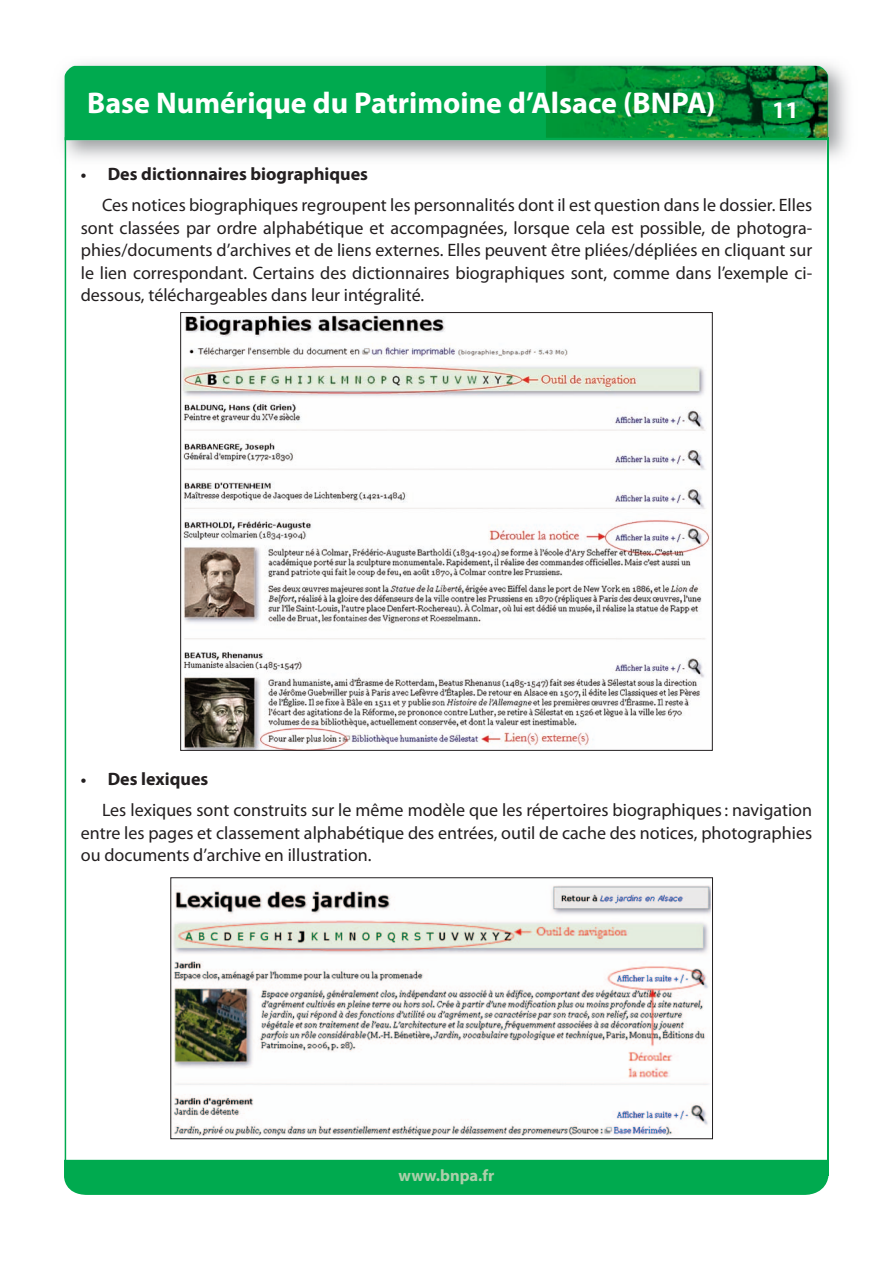
<style>
.page{position:relative;width:893px;height:1263px;background:#fff}
.page>*{position:absolute;margin:0;border:0;box-sizing:border-box;transform-origin:0 0}
.t1{font:700 30px "Myriad Pro";color:#fff}
.t2{font:700 24px "Myriad Pro";color:#fff}
.t3{font:18px/22.5px "Myriad Pro";color:#231f20}
.t4{font:700 16.5px "Myriad Pro";color:#abcfaa}
.s1{font-weight:700;font-size:16.5px}
.s2{font-weight:700}
</style>
<div class="page">
<img style="left:62px;top:63px;width:786px;height:110px">
<div style="left:65px;top:66px;width:763px;height:74px;background:#00aa4f"></div>
<hr style="left:65px;top:137px;width:1px;height:1038px;background:#00aa4f">
<hr style="left:827px;top:138px;width:1px;height:1038px;background:#00aa4f">
<div style="left:64px;top:1160px;width:764px;height:35px;background:#00aa4f"></div>
<img style="left:546px;top:66px;width:281px;height:72px">
<img style="left:182px;top:315px;width:528px;height:433px">
<img style="left:173px;top:885px;width:538px;height:251px">
<div style="left:171px;top:877px;width:542px;height:262px;border:1px solid #231f20"></div>
<h1 class="t1" style="left:87px;top:83px;width:630px">Base Numérique du Patrimoine d’Alsace (BNPA)</h1>
<h2 class="t2" style="left:772px;top:94px;width:28px">11</h2>
<p class="t3" style="left:102px;top:159px;width:712px;line-height:31px;text-indent:-21px"><span class="s1">•</span> <span class="s2">Des dictionnaires biographiques<br></span>Ces notices biographiques regroupent les personnalités dont il est question dans le dossier. Elles</p>
<p class="t3" style="left:81px;top:216px;width:733px;text-align:justify">sont classées par ordre alphabétique et accompagnées, lorsque cela est possible, de photogra&shy;phies/documents d’archives et de liens externes. Elles peuvent être pliées/dépliées en cliquant sur le lien correspondant. Certains des dictionnaires biographiques sont, comme dans l’exemple ci&shy;dessous, téléchargeables dans leur intégralité.</p>
<p class="t3" style="left:102px;top:763px;width:712px;line-height:31px;text-indent:-21px"><span class="s1">•</span> <span class="s2">Des lexiques<br></span>Les lexiques sont construits sur le même modèle que les répertoires biographiques: navigation</p>
<p class="t3" style="left:81px;top:821px;width:733px">entre les pages et classement alphabétique des entrées, outil de cache des notices, photographies ou documents d’archive en illustration.</p>
<p class="t4" style="left:398px;top:1165px;width:97px">www.bnpa.fr</p>
</div>
